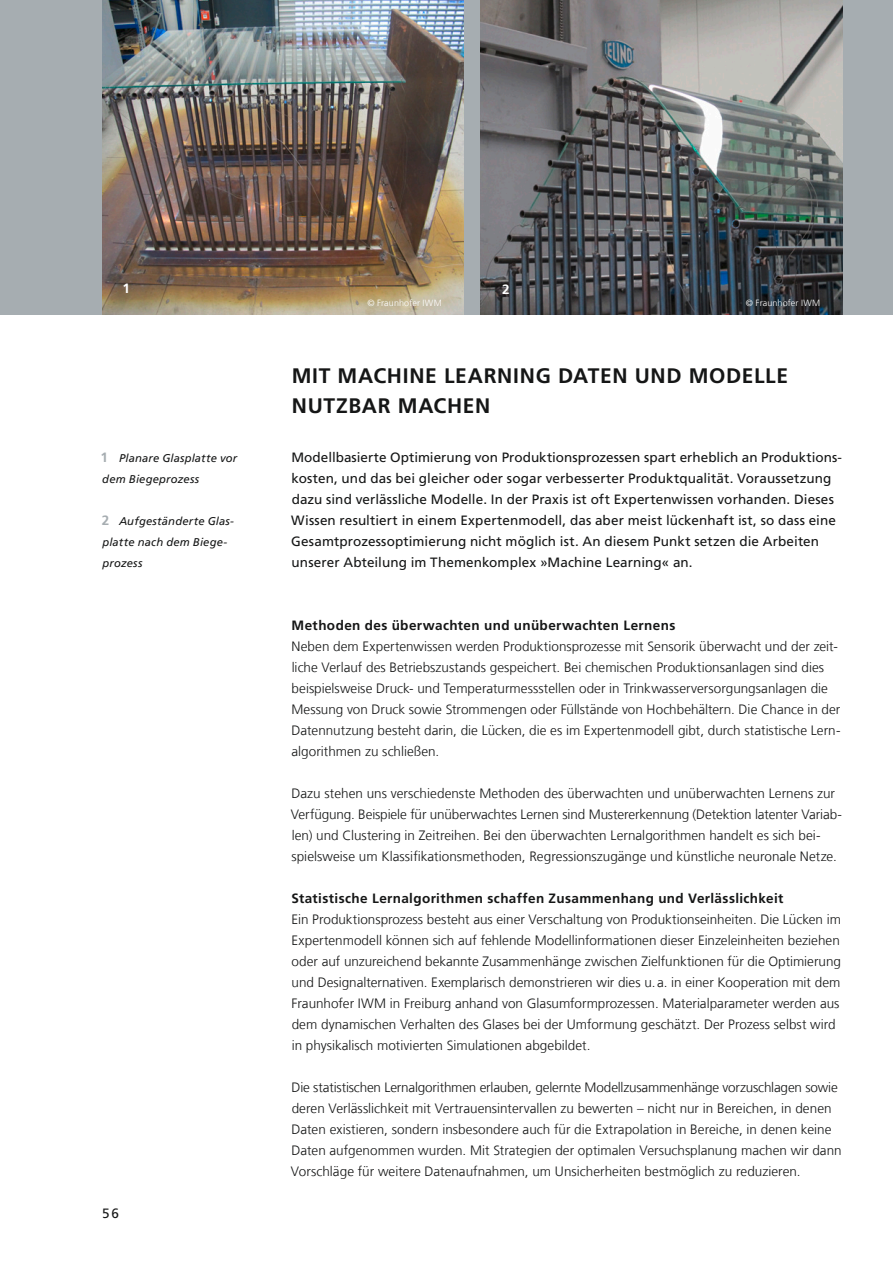
<style>
.page{position:relative;width:893px;height:1263px;background:#fff}
.page>*{position:absolute;margin:0;border:0;box-sizing:border-box;transform-origin:0 0}
.t1{font:700 21px/30px "Frutiger LT Com";letter-spacing:.03em;color:#151616}
.t2{font:300 13.5px/21px "Frutiger LT Com";color:#151616}
.t3{font:13.5px/21px "Frutiger LT Com";letter-spacing:.005em;color:#151616}
.t4{font:700 13.5px "Frutiger LT Com";letter-spacing:.03em;color:#151616}
.t5{font:700 13.5px "Frutiger LT Com";color:#fff}
.t6{font:italic 11.25px/21px "Frutiger LT Com";letter-spacing:.015em;color:#151616}
.t7{font:300 9px "Frutiger LT Com";letter-spacing:.015em;color:#fff}
.s1{font-weight:700;font-style:normal;font-size:13.5px;color:#a6adb1}
</style>
<div class="page">
<div style="left:0;top:0;width:893px;height:315px;background:#a6adb1"></div>
<img style="left:102px;top:0;width:361px;height:315px">
<img style="left:480px;top:0;width:362px;height:315px">
<p class="t5" style="left:122px;top:281px;width:9px">1</p>
<p class="t6" style="left:100px;top:447px;width:138px"><span class="s1">1</span> Planare Glasplatte vor dem Biegeprozess</p>
<p class="t6" style="left:102px;top:510px;width:134px"><span class="s1">2</span> Aufgeständerte Glas&shy;platte nach dem Biege&shy;prozess</p>
<p class="t3" style="left:102px;top:1202px;width:18px">56</p>
<p class="t5" style="left:502px;top:281px;width:9px">2</p>
<p class="t7" style="left:367px;top:298px;width:76px">© Fraunhofer IWM</p>
<p class="t7" style="left:746px;top:298px;width:76px">© Fraunhofer IWM</p>
<h1 class="t1" style="left:292px;top:361px;width:498px">MIT MACHINE LEARNING DATEN UND MODELLE<br>NUTZBAR MACHEN</h1>
<p class="t3" style="left:291px;top:447px;width:552px">Modellbasierte Optimierung von Produktionsprozessen spart erheblich an Produktions&shy;kosten, und das bei gleicher oder sogar verbesserter Produktqualität. Voraussetzung dazu sind verlässliche Modelle. In der Praxis ist oft Expertenwissen vorhanden. Dieses Wissen resultiert in einem Expertenmodell, das aber meist lückenhaft ist, so dass eine Gesamtprozessoptimierung nicht möglich ist. An diesem Punkt setzen die Arbeiten unserer Abteilung im Themenkomplex »Machine Learning« an.</p>
<p class="t4" style="left:292px;top:617px;width:385px">Methoden des überwachten und unüberwachten Lernens</p>
<p class="t2" style="left:291px;top:636px;width:551px">Neben dem Expertenwissen werden Produktionsprozesse mit Sensorik überwacht und der zeit&shy;liche Verlauf des Betriebszustands gespeichert. Bei chemischen Produktionsanlagen sind dies beispielsweise Druck- und Temperaturmessstellen oder in Trinkwasserversorgungsanlagen die Messung von Druck sowie Strommengen oder Füllstände von Hochbehältern. Die Chance in der Datennutzung besteht darin, die Lücken, die es im Expertenmodell gibt, durch statistische Lern&shy;algorithmen zu schließen.</p>
<p class="t2" style="left:291px;top:783px;width:552px">Dazu stehen uns verschiedenste Methoden des überwachten und unüberwachten Lernens zur Verfügung. Beispiele für unüberwachtes Lernen sind Mustererkennung (Detektion latenter Variab&shy;len) und Clustering in Zeitreihen. Bei den überwachten Lernalgorithmen handelt es sich bei&shy;spielsweise um Klassifikationsmethoden, Regressionszugänge und künstliche neuronale Netze.</p>
<p class="t4" style="left:291px;top:890px;width:493px">Statistische Lernalgorithmen schaffen Zusammenhang und Verlässlichkeit</p>
<p class="t2" style="left:291px;top:909px;width:551px">Ein Produktionsprozess besteht aus einer Verschaltung von Produktionseinheiten. Die Lücken im Expertenmodell können sich auf fehlende Modellinformationen dieser Einzeleinheiten beziehen oder auf unzureichend bekannte Zusammenhänge zwischen Zielfunktionen für die Optimierung und Designalternativen. Exemplarisch demonstrieren wir dies u.a. in einer Kooperation mit dem Fraunhofer IWM in Freiburg anhand von Glasumformprozessen. Materialparameter werden aus dem dynamischen Verhalten des Glases bei der Umformung geschätzt. Der Prozess selbst wird in physikalisch motivierten Simulationen abgebildet.</p>
<p class="t2" style="left:291px;top:1077px;width:552px">Die statistischen Lernalgorithmen erlauben, gelernte Modellzusammenhänge vorzuschlagen sowie deren Verlässlichkeit mit Vertrauensintervallen zu bewerten – nicht nur in Bereichen, in denen Daten existieren, sondern insbesondere auch für die Extrapolation in Bereiche, in denen keine Daten aufgenommen wurden. Mit Strategien der optimalen Versuchsplanung machen wir dann Vorschläge für weitere Datenaufnahmen, um Unsicherheiten bestmöglich zu reduzieren.</p>
</div>
